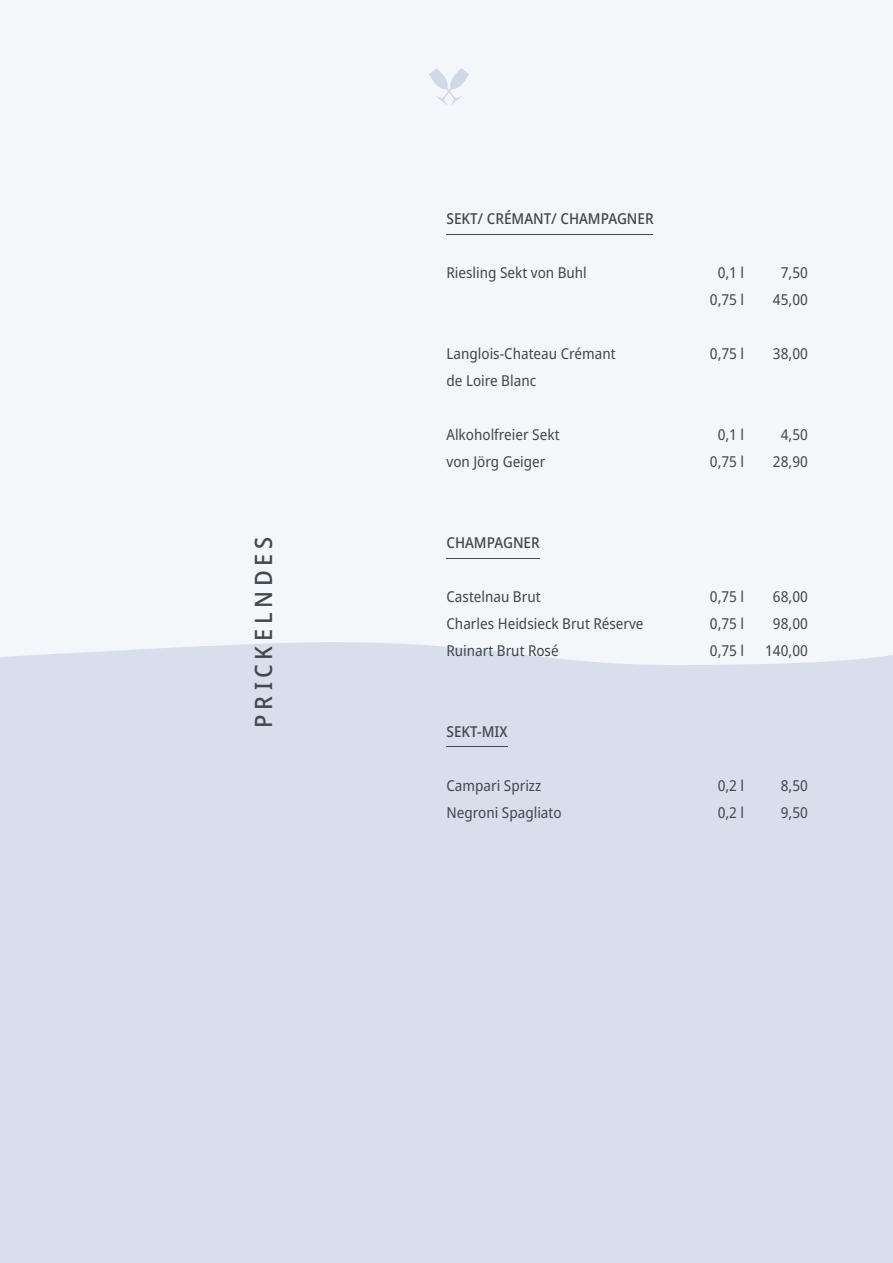
<style>
.page{position:relative;width:893px;height:1263px;background:#f4f7f9}
.page>*{position:absolute;margin:0;border:0;box-sizing:border-box;transform-origin:0 0}
.t1{font:500 semi-condensed 24px "Noto Sans";letter-spacing:.195em;color:#41494e}
.t2{font:semi-condensed 15px "Noto Sans";color:#41494e}
.t3{font:500 semi-condensed 15px "Noto Sans";color:#41494e}
</style>
<div class="page">
<svg style="left:429px;top:68px;width:40px;height:37px"></svg>
<div style="left:0;top:642px;width:893px;height:621px;background:#d7dfec"></div>
<hr style="left:446px;top:234px;width:207px;height:1px;background:#41494e">
<hr style="left:446px;top:558px;width:94px;height:1px;background:#41494e">
<hr style="left:446px;top:746px;width:62px;height:1px;background:#41494e">
<h1 class="t1" style="left:247px;top:727px;width:193px;rotate:-90deg">PRICKELNDES</h1>
<p class="t3" style="left:446px;top:208px;width:209px">SEKT/ CRÉMANT/ CHAMPAGNER</p>
<p class="t2" style="left:446px;top:262px;width:142px">Riesling Sekt von Buhl</p>
<p class="t2" style="left:718px;top:262px;width:28px">0,1 l</p>
<p class="t2" style="left:781px;top:262px;width:29px">7,50</p>
<p class="t2" style="left:710px;top:289px;width:36px">0,75 l</p>
<p class="t2" style="left:773px;top:289px;width:36px">45,00</p>
<p class="t2" style="left:446px;top:343px;width:171px">Langlois-Chateau Crémant</p>
<p class="t2" style="left:710px;top:343px;width:36px">0,75 l</p>
<p class="t2" style="left:773px;top:343px;width:36px">38,00</p>
<p class="t2" style="left:446px;top:370px;width:91px">de Loire Blanc</p>
<p class="t2" style="left:446px;top:424px;width:115px">Alkoholfreier Sekt</p>
<p class="t2" style="left:718px;top:424px;width:28px">0,1 l</p>
<p class="t2" style="left:781px;top:424px;width:29px">4,50</p>
<p class="t2" style="left:446px;top:451px;width:101px">von Jörg Geiger</p>
<p class="t2" style="left:710px;top:451px;width:36px">0,75 l</p>
<p class="t2" style="left:773px;top:451px;width:36px">28,90</p>
<p class="t3" style="left:446px;top:532px;width:95px">CHAMPAGNER</p>
<p class="t2" style="left:446px;top:586px;width:96px">Castelnau Brut</p>
<p class="t2" style="left:710px;top:586px;width:36px">0,75 l</p>
<p class="t2" style="left:773px;top:586px;width:36px">68,00</p>
<p class="t2" style="left:446px;top:613px;width:199px">Charles Heidsieck Brut Réserve</p>
<p class="t2" style="left:710px;top:613px;width:36px">0,75 l</p>
<p class="t2" style="left:773px;top:613px;width:36px">98,00</p>
<p class="t2" style="left:446px;top:640px;width:114px">Ruinart Brut Rosé</p>
<p class="t2" style="left:710px;top:640px;width:36px">0,75 l</p>
<p class="t2" style="left:765px;top:640px;width:44px">140,00</p>
<p class="t3" style="left:446px;top:721px;width:63px">SEKT-MIX</p>
<p class="t2" style="left:446px;top:775px;width:96px">Campari Sprizz</p>
<p class="t2" style="left:718px;top:775px;width:28px">0,2 l</p>
<p class="t2" style="left:781px;top:775px;width:29px">8,50</p>
<p class="t2" style="left:446px;top:802px;width:117px">Negroni Spagliato</p>
<p class="t2" style="left:718px;top:802px;width:28px">0,2 l</p>
<p class="t2" style="left:781px;top:802px;width:29px">9,50</p>
</div>
